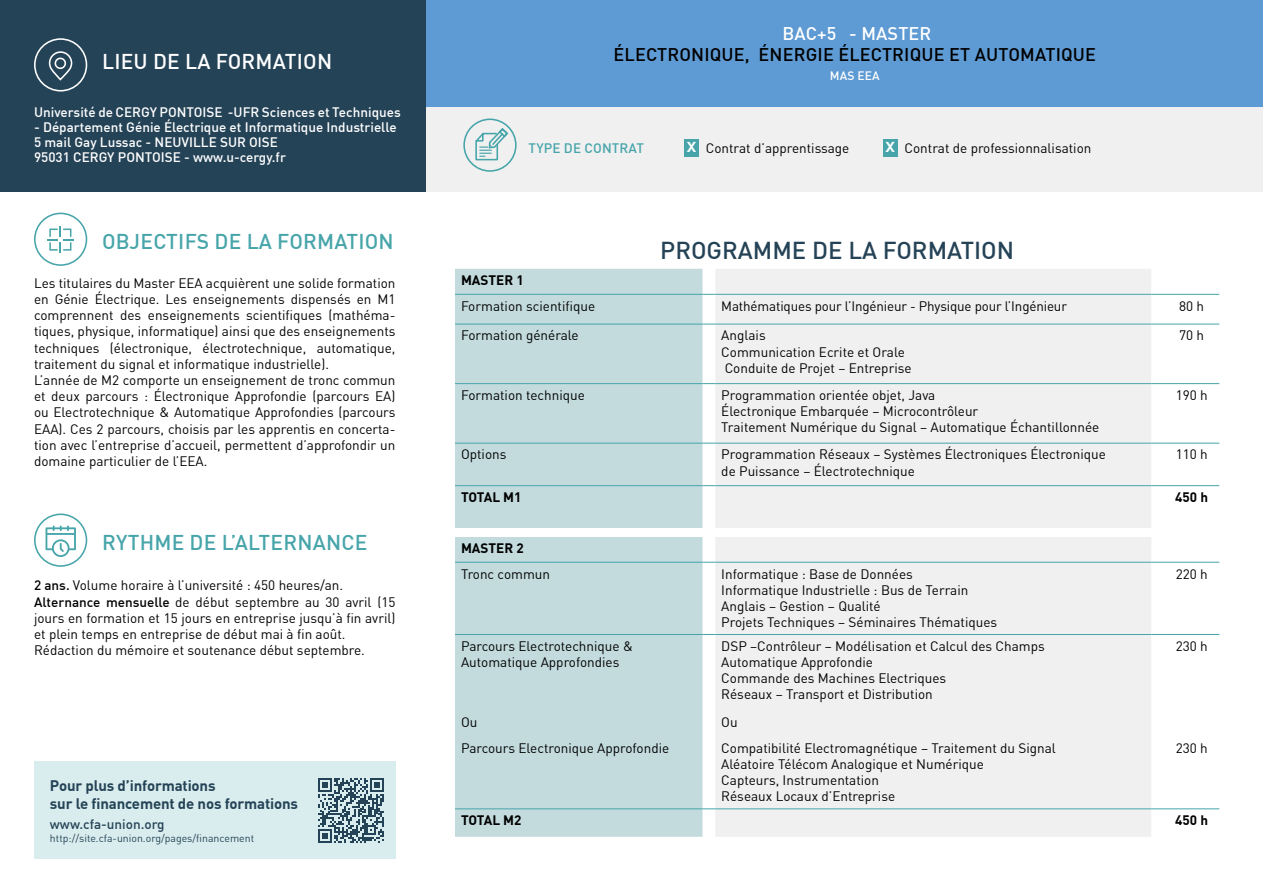
<style>
.page{position:relative;width:1263px;height:893px;background:#fff}
.page>*{position:absolute;margin:0;border:0;box-sizing:border-box;transform-origin:0 0}
.t1{font:500 24px "DIN Pro";color:#254357}
.t2{font:500 21px "DIN Pro";letter-spacing:.01em;color:#47a5aa}
.t3{font:500 21px "DIN Pro";letter-spacing:.01em;color:#fff}
.t4{font:500 18px "DIN Pro";letter-spacing:.01em;color:#000}
.t5{font:500 18px "DIN Pro";letter-spacing:.01em;color:#fff}
.t6{font:700 15px/18px "DIN Pro";letter-spacing:-.01em;color:#254357}
.t7{font:13.5px/16.2px "DIN Pro";color:#000}
.t8{font:500 13.5px/15px "DIN Pro";color:#fff}
.t9{font:700 13.5px "DIN Pro";color:#000}
.t10{font:500 13.5px "DIN Pro";color:#254357}
.t11{font:500 13.5px "DIN Pro";letter-spacing:.01em;color:#47a5aa}
.t12{font:500 12px "DIN Pro";letter-spacing:.01em;color:#fff}
.t13{font:10.5px "DIN Pro";color:#254357}
.s1{font-weight:500}
.s2{font-weight:500;font-size:20.25px;color:#fff}
</style>
<div class="page">
<div style="left:425px;top:106px;width:838px;height:85px;background:#f0f0f0"></div>
<div style="left:425px;top:0;width:838px;height:106px;background:#5e9ad3"></div>
<div style="left:463px;top:119px;width:54px;height:53px;border:2px solid #47a5aa;border-radius:50%"></div>
<svg style="left:475px;top:127px;width:34px;height:34px"></svg>
<div style="left:0;top:0;width:425px;height:191px;background:#254357"></div>
<svg style="left:34px;top:38px;width:54px;height:54px"></svg>
<div style="left:34px;top:213px;width:53px;height:53px;border:2px solid #47a5aa;border-radius:50%"></div>
<svg style="left:47px;top:226px;width:27px;height:27px"></svg>
<svg style="left:34px;top:513px;width:53px;height:54px"></svg>
<div style="left:684px;top:139px;width:15px;height:17px;background:#47a5aa"></div>
<div style="left:883px;top:139px;width:15px;height:17px;background:#47a5aa"></div>
<div style="left:34px;top:761px;width:361px;height:98px;background:#daedee"></div>
<svg style="left:318px;top:778px;width:66px;height:65px"></svg>
<div style="left:455px;top:269px;width:247px;height:568px;background:#c3dbdd"></div>
<div style="left:715px;top:269px;width:436px;height:568px;background:#f0f0f0"></div>
<div style="left:455px;top:528px;width:247px;height:9px;background:#fff"></div>
<div style="left:715px;top:528px;width:436px;height:9px;background:#fff"></div>
<hr style="left:455px;top:294px;width:247px;height:1px;background:#47a5aa">
<svg style="left:702px;top:294px;width:13px;height:1px"></svg>
<hr style="left:715px;top:294px;width:436px;height:1px;background:#47a5aa">
<svg style="left:1151px;top:294px;width:13px;height:1px"></svg>
<hr style="left:1164px;top:294px;width:55px;height:1px;background:#47a5aa">
<hr style="left:455px;top:324px;width:247px;height:1px;background:#47a5aa">
<svg style="left:702px;top:324px;width:13px;height:1px"></svg>
<hr style="left:715px;top:324px;width:436px;height:1px;background:#47a5aa">
<svg style="left:1151px;top:324px;width:13px;height:1px"></svg>
<hr style="left:1164px;top:324px;width:55px;height:1px;background:#47a5aa">
<hr style="left:455px;top:383px;width:247px;height:1px;background:#47a5aa">
<svg style="left:702px;top:383px;width:13px;height:1px"></svg>
<hr style="left:715px;top:383px;width:436px;height:1px;background:#47a5aa">
<svg style="left:1151px;top:383px;width:13px;height:1px"></svg>
<hr style="left:1164px;top:383px;width:55px;height:1px;background:#47a5aa">
<hr style="left:455px;top:443px;width:247px;height:1px;background:#47a5aa">
<svg style="left:702px;top:443px;width:13px;height:1px"></svg>
<hr style="left:715px;top:443px;width:436px;height:1px;background:#47a5aa">
<svg style="left:1151px;top:443px;width:13px;height:1px"></svg>
<hr style="left:1164px;top:443px;width:55px;height:1px;background:#47a5aa">
<hr style="left:455px;top:485px;width:247px;height:1px;background:#47a5aa">
<svg style="left:702px;top:485px;width:13px;height:1px"></svg>
<hr style="left:715px;top:485px;width:436px;height:1px;background:#47a5aa">
<svg style="left:1151px;top:485px;width:13px;height:1px"></svg>
<hr style="left:1164px;top:485px;width:55px;height:1px;background:#47a5aa">
<hr style="left:455px;top:562px;width:247px;height:1px;background:#47a5aa">
<svg style="left:702px;top:562px;width:13px;height:1px"></svg>
<hr style="left:715px;top:562px;width:436px;height:1px;background:#47a5aa">
<svg style="left:1151px;top:562px;width:13px;height:1px"></svg>
<hr style="left:1164px;top:562px;width:55px;height:1px;background:#47a5aa">
<hr style="left:455px;top:634px;width:247px;height:1px;background:#47a5aa">
<svg style="left:702px;top:634px;width:13px;height:1px"></svg>
<hr style="left:715px;top:634px;width:436px;height:1px;background:#47a5aa">
<svg style="left:1151px;top:634px;width:13px;height:1px"></svg>
<hr style="left:1164px;top:634px;width:55px;height:1px;background:#47a5aa">
<hr style="left:455px;top:808px;width:247px;height:1px;background:#47a5aa">
<svg style="left:702px;top:808px;width:13px;height:1px"></svg>
<hr style="left:715px;top:808px;width:436px;height:1px;background:#47a5aa">
<svg style="left:1151px;top:808px;width:13px;height:1px"></svg>
<hr style="left:1164px;top:808px;width:55px;height:1px;background:#47a5aa">
<h2 class="t3" style="left:102px;top:48px;width:232px">LIEU DE LA FORMATION</h2>
<p class="t8" style="left:34px;top:104px;width:368px">Université de CERGY PONTOISE -UFR Sciences et Techniques</p>
<p class="t8" style="left:34px;top:119px;width:364px">- Département Génie Électrique et Informatique Industrielle<br>5 mail Gay Lussac - NEUVILLE SUR OISE<br>95031 CERGY PONTOISE - www.u-cergy.fr</p>
<h2 class="t2" style="left:102px;top:228px;width:293px">OBJECTIFS DE LA FORMATION</h2>
<p class="t7" style="left:34px;top:275px;width:363px">Les titulaires du Master EEA acquièrent une solide formation en Génie Électrique. Les enseignements dispensés en M1 comprennent des enseignements scientifiques (mathéma&shy;tiques, physique, informatique) ainsi que des enseignements techniques (électronique, électrotechnique, automatique, traitement du signal et informatique industrielle).<br>L’année de M2 comporte un enseignement de tronc commun et deux parcours : Électronique Approfondie (parcours EA) ou Electrotechnique &amp; Automatique Approfondies (parcours EAA). Ces 2 parcours, choisis par les apprentis en concerta&shy;tion avec l’entreprise d’accueil, permettent d’approfondir un domaine particulier de l’EEA.</p>
<h2 class="t2" style="left:102px;top:529px;width:267px">RYTHME DE L’ALTERNANCE</h2>
<p class="t7" style="left:34px;top:577px;width:363px"><span class="s1">2 ans.</span> Volume horaire à l’université : 450 heures/an.<br><span class="s1">Alternance mensuelle</span> de début septembre au 30 avril (15 jours en formation et 15 jours en entreprise jusqu’à fin avril) et plein temps en entreprise de début mai à fin août.<br>Rédaction du mémoire et soutenance début septembre.</p>
<p class="t6" style="left:50px;top:776px;width:250px">Pour plus d’informations<br>sur le financement de nos formations</p>
<p class="t10" style="left:50px;top:816px;width:116px">www.cfa-union.org</p>
<p class="t13" style="left:50px;top:832px;width:206px">http://site.cfa-union.org/pages/financement</p>
<h3 class="t5" style="left:782px;top:22px;width:151px">BAC+5 - MASTER</h3>
<h3 class="t4" style="left:613px;top:43px;width:484px">ÉLECTRONIQUE, ÉNERGIE ÉLECTRIQUE ET AUTOMATIQUE</h3>
<p class="t12" style="left:830px;top:68px;width:51px">MAS EEA</p>
<p class="t11" style="left:529px;top:140px;width:117px">TYPE DE CONTRAT</p>
<p class="t7" style="left:686px;top:140px;width:164px"><span class="s2">x</span> Contrat d’apprentissage</p>
<p class="t7" style="left:885px;top:140px;width:208px"><span class="s2">x</span> Contrat de professionnalisation</p>
<h1 class="t1" style="left:660px;top:235px;width:355px">PROGRAMME DE LA FORMATION</h1>
<p class="t9" style="left:461px;top:271px;width:64px">MASTER 1</p>
<p class="t7" style="left:461px;top:297px;width:136px">Formation scientifique</p>
<p class="t7" style="left:721px;top:297px;width:347px">Mathématiques pour l’Ingénieur - Physique pour l’Ingénieur</p>
<p class="t7" style="left:1179px;top:297px;width:27px">80 h</p>
<p class="t7" style="left:461px;top:327px;width:119px">Formation générale</p>
<p class="t7" style="left:721px;top:327px;width:192px">Anglais<br>Communication Ecrite et Orale<br>Conduite de Projet – Entreprise</p>
<p class="t7" style="left:1179px;top:327px;width:27px">70 h</p>
<p class="t7" style="left:461px;top:387px;width:125px">Formation technique</p>
<p class="t7" style="left:721px;top:387px;width:380px">Programmation orientée objet, Java<br>Électronique Embarquée – Microcontrôleur<br>Traitement Numérique du Signal – Automatique Échantillonnée</p>
<p class="t7" style="left:1176px;top:387px;width:34px">190 h</p>
<p class="t7" style="left:461px;top:446px;width:47px">Options</p>
<p class="t7" style="left:721px;top:446px;width:386px">Programmation Réseaux – Systèmes Électroniques Électronique de Puissance – Électrotechnique</p>
<p class="t7" style="left:1176px;top:446px;width:34px">110 h</p>
<p class="t9" style="left:461px;top:488px;width:62px">TOTAL M1</p>
<p class="t9" style="left:1175px;top:488px;width:34px">450 h</p>
<p class="t9" style="left:461px;top:539px;width:64px">MASTER 2</p>
<p class="t7" style="left:461px;top:565px;width:91px">Tronc commun</p>
<p class="t7" style="left:721px;top:565px;width:277px">Informatique : Base de Données<br>Informatique Industrielle : Bus de Terrain Anglais – Gestion – Qualité<br>Projets Techniques – Séminaires Thématiques</p>
<p class="t7" style="left:1176px;top:565px;width:34px">220 h</p>
<p class="t7" style="left:461px;top:638px;width:173px">Parcours Electrotechnique &amp;<br>Automatique Approfondies</p>
<p class="t7" style="left:721px;top:638px;width:325px">DSP –Contrôleur – Modélisation et Calcul des Champs Automatique Approfondie<br>Commande des Machines Electriques<br>Réseaux – Transport et Distribution</p>
<p class="t7" style="left:1176px;top:638px;width:34px">230 h</p>
<p class="t7" style="left:461px;top:714px;width:18px">Ou</p>
<p class="t7" style="left:721px;top:714px;width:18px">Ou</p>
<p class="t7" style="left:461px;top:740px;width:210px">Parcours Electronique Approfondie</p>
<p class="t7" style="left:721px;top:740px;width:336px">Compatibilité Electromagnétique – Traitement du Signal Aléatoire Télécom Analogique et Numérique<br>Capteurs, Instrumentation<br>Réseaux Locaux d’Entreprise</p>
<p class="t7" style="left:1176px;top:740px;width:34px">230 h</p>
<p class="t9" style="left:461px;top:811px;width:62px">TOTAL M2</p>
<p class="t9" style="left:1175px;top:811px;width:34px">450 h</p>
</div>
